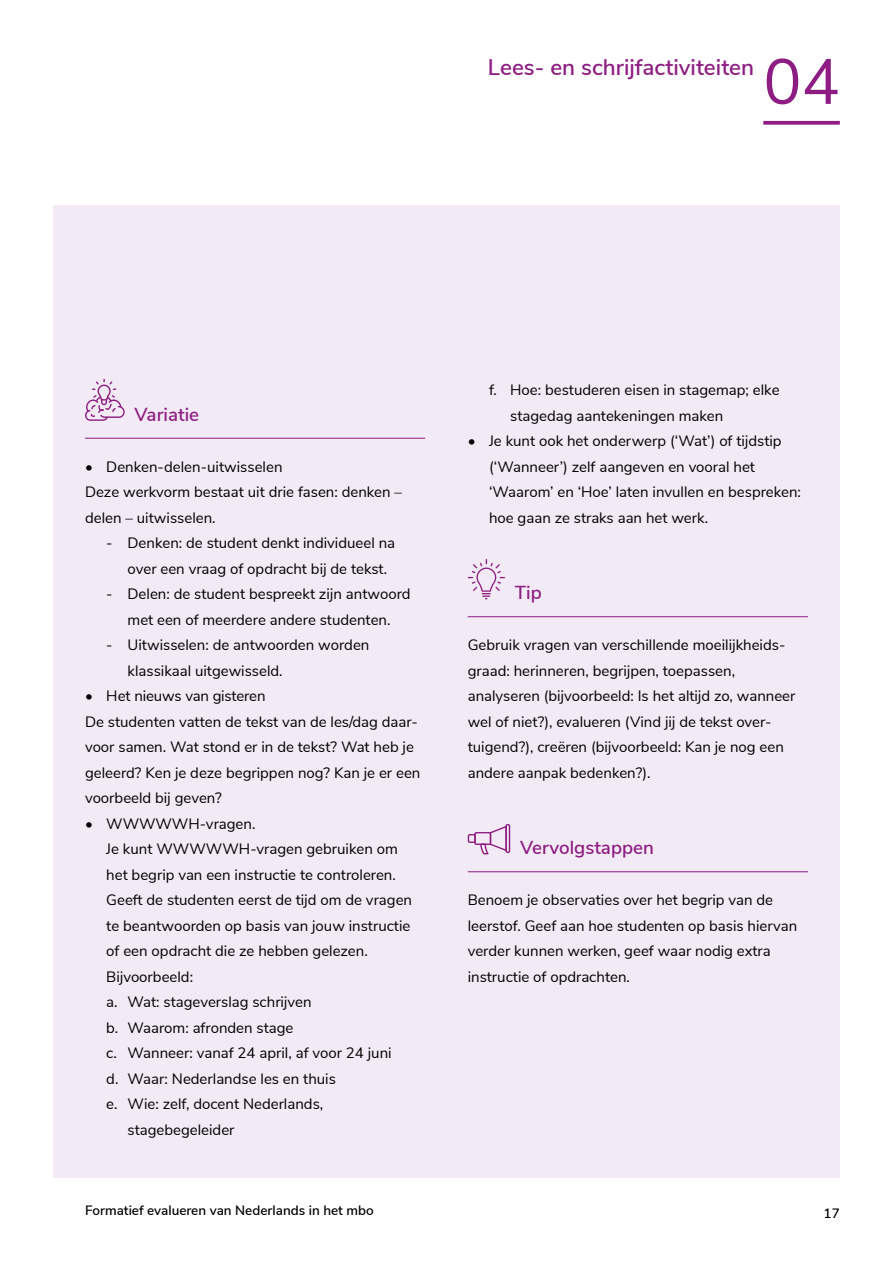
<style>
.page{position:relative;width:893px;height:1263px;background:#fff}
.page>*{position:absolute;margin:0;border:0;box-sizing:border-box;transform-origin:0 0}
.bodytekst{font:63.75px "Nunito Sans";color:#8d1d82}
.bodytekst-2{font:600 22.5px "Nunito Sans";color:#8d1d82}
.tussenkop_met_lijn{font:600 18.75px "Nunito Sans";color:#8d1d82}
.bodytekst-3{font:15px/25.5px "Nunito Sans";color:#000}
.opsommingen_zwart{font:15px/25.5px "Nunito Sans";color:#000}
.tussenkop_met_lijn-2{font:15px "Nunito Sans";color:#000}
.t1{font:600 13.5px "Nunito Sans";color:#000}
</style>
<div class="page">
<div style="left:53px;top:206px;width:787px;height:972px;background:#f2eaf5"></div>
<hr style="left:85px;top:438px;width:340px;height:1px;background:#8d1d82">
<svg style="left:85px;top:379px;width:40px;height:42px"></svg>
<hr style="left:468px;top:616px;width:340px;height:1px;background:#8d1d82">
<hr style="left:468px;top:871px;width:340px;height:1px;background:#8d1d82">
<svg style="left:468px;top:559px;width:37px;height:40px"></svg>
<svg style="left:468px;top:824px;width:42px;height:30px"></svg>
<svg style="left:763px;top:121px;width:77px;height:4px"></svg>
<hr style="left:0;top:0;width:1px;height:1263px;background:#9d9d9c">
<p class="bodytekst-2" style="left:488px;top:51px;width:268px">Lees- en schrijfactiviteiten</p>
<p class="bodytekst" style="left:763px;top:35px;width:78px">04</p>
<p class="tussenkop_met_lijn" style="left:135px;top:401px;width:66px">Variatie</p>
<p class="tussenkop_met_lijn-2" style="left:85px;top:456px;width:199px">• Denken-delen-uitwisselen</p>
<p class="opsommingen_zwart" style="left:85px;top:478px;width:318px">Deze werkvorm bestaat uit drie fasen: denken – delen – uitwisselen.</p>
<p class="opsommingen_zwart" style="left:128px;top:529px;width:269px;text-indent:-21px">- Denken: de student denkt individueel na over een vraag of opdracht bij de tekst.</p>
<p class="opsommingen_zwart" style="left:106px;top:580px;width:306px;text-align:center">- Delen: de student bespreekt zijn antwoord met een of meerdere andere studenten.</p>
<p class="opsommingen_zwart" style="left:128px;top:631px;width:243px;text-indent:-21px">- Uitwisselen: de antwoorden worden klassikaal uitgewisseld.</p>
<p class="bodytekst-3" style="left:85px;top:682px;width:182px">• Het nieuws van gisteren</p>
<p class="opsommingen_zwart" style="left:85px;top:708px;width:337px">De studenten vatten de tekst van de les/dag daar&shy;voor samen. Wat stond er in de tekst? Wat heb je geleerd? Ken je deze begrippen nog? Kan je er een voorbeeld bij geven?</p>
<p class="bodytekst-3" style="left:106px;top:810px;width:307px;text-indent:-21px">• WWWWWH-vragen.<br>Je kunt WWWWWH-vragen gebruiken om het begrip van een instructie te controleren.<br>Geeft de studenten eerst de tijd om de vragen te beantwoorden op basis van jouw instructie of een opdracht die ze hebben gelezen.<br>Bijvoorbeeld:</p>
<p class="opsommingen_zwart" style="left:106px;top:988px;width:207px">a. Wat: stageverslag schrijven</p>
<p class="opsommingen_zwart" style="left:106px;top:1014px;width:189px">b. Waarom: afronden stage</p>
<p class="opsommingen_zwart" style="left:106px;top:1039px;width:287px">c. Wanneer: vanaf 24 april, af voor 24 juni</p>
<p class="opsommingen_zwart" style="left:106px;top:1065px;width:231px">d. Waar: Nederlandse les en thuis</p>
<p class="opsommingen_zwart" style="left:128px;top:1090px;width:197px;text-indent:-21px">e. Wie: zelf, docent Nederlands, stagebegeleider</p>
<p class="opsommingen_zwart" style="left:510px;top:376px;width:271px;text-indent:-21px">f. Hoe: bestuderen eisen in stagemap; elke stagedag aantekeningen maken</p>
<p class="bodytekst-3" style="left:489px;top:427px;width:314px;text-indent:-21px">• Je kunt ook het onderwerp (‘Wat’) of tijdstip (‘Wanneer’) zelf aangeven en vooral het ‘Waarom’ en ‘Hoe’ laten invullen en bespreken: hoe gaan ze straks aan het werk.</p>
<p class="tussenkop_met_lijn" style="left:515px;top:579px;width:28px">Tip</p>
<p class="bodytekst-3" style="left:468px;top:631px;width:329px">Gebruik vragen van verschillende moeilijkheids&shy;graad: herinneren, begrijpen, toepassen, analyseren (bijvoorbeeld: Is het altijd zo, wanneer wel of niet?), evalueren (Vind jij de tekst over&shy;tuigend?), creëren (bijvoorbeeld: Kan je nog een andere aanpak bedenken?).</p>
<p class="tussenkop_met_lijn" style="left:520px;top:834px;width:135px">Vervolgstappen</p>
<p class="bodytekst-3" style="left:468px;top:886px;width:331px">Benoem je observaties over het begrip van de leerstof. Geef aan hoe studenten op basis hiervan verder kunnen werken, geef waar nodig extra instructie of opdrachten.</p>
<p class="t1" style="left:85px;top:1200px;width:290px">Formatief evalueren van Nederlands in het mbo</p>
<p class="t1" style="left:824px;top:1203px;width:18px">17</p>
</div>
